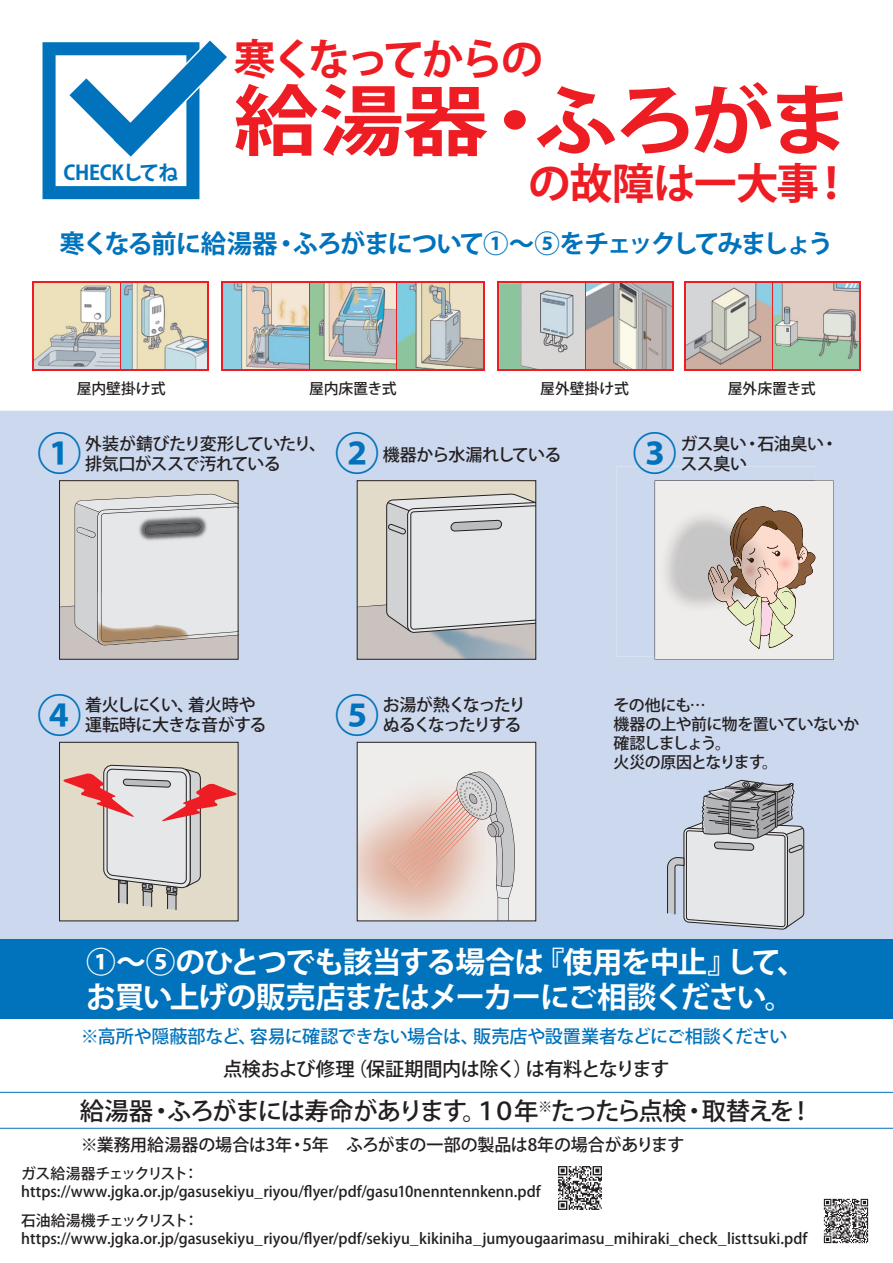
<style>
.page{position:relative;width:893px;height:1263px;background:#fff}
.page>*{position:absolute;margin:0;border:0;box-sizing:border-box;transform-origin:0 0}
.t1{font:700 76.5px "Koz Go Pr 6 N";letter-spacing:-.065em;color:#ee1d23;scale:1.11 1}
.t2{font:700 44.7px "Koz Go Pr 6 N";color:#0073bc}
.t3{font:700 42.45px "Koz Go Pr 6 N";letter-spacing:-.085em;color:#ee1d23}
.t4{font:700 42.45px "Koz Go Pr 6 N";letter-spacing:-.02em;color:#ee1d23}
.t5{font:700 29.7px/35.7px "Koz Go Pr 6 N";letter-spacing:-.05em;color:#fff}
.t6{font:700 25.5px "Koz Go Pr 6 N";letter-spacing:-.085em;color:#0073bc}
.t7{font:500 24.45px "Koz Go Pr 6 N";letter-spacing:-.065em;color:#231f20}
.t8{font:700 20.1px "Koz Go Pr 6 N";letter-spacing:-.015em;color:#0073bc}
.t9{font:500 19.2px "Koz Go Pr 6 N";letter-spacing:-.03em;color:#231f20}
.t10{font:500 18px "Koz Go Pr 6 N";letter-spacing:-.02em;color:#0073bc}
.t11{font:500 16.95px/20.4px "Koz Go Pr 6 N";letter-spacing:-.03em;color:#231f20}
.t12{font:500 16.95px/20.4px "Koz Go Pr 6 N";letter-spacing:-.1em;color:#231f20}
.t13{font:500 15.9px/19.2px "Koz Go Pr 6 N";letter-spacing:-.04em;color:#231f20}
.t14{font:500 14.85px/17.9px "Koz Go Pr 6 N";color:#231f20}
</style>
<div class="page">
<svg style="left:32px;top:281px;width:176px;height:89px"></svg>
<svg style="left:497px;top:281px;width:177px;height:89px"></svg>
<svg style="left:685px;top:281px;width:176px;height:89px"></svg>
<svg style="left:221px;top:281px;width:264px;height:89px;background:#dc4d4e"></svg>
<div style="left:0;top:411px;width:893px;height:528px;background:#ccd8ed"></div>
<div style="left:0;top:939px;width:893px;height:79px;background:#0073bc"></div>
<div style="left:616px;top:466px;width:199px;height:190px;background:#ccd8ed"></div>
<svg style="left:655px;top:480px;width:179px;height:179px;background:#dad2cb"></svg>
<img style="left:776px;top:554px;width:18px;height:18px;border-radius:9px">
<img style="left:743px;top:564px;width:14px;height:13px;border-radius:7px">
<svg style="left:667px;top:779px;width:137px;height:150px;background:#c1c3c9"></svg>
<div style="left:60px;top:742px;width:178px;height:179px;background:#e3dbc9"></div>
<div style="left:59px;top:742px;width:179px;height:179px;border:1px solid #231f20"></div>
<svg style="left:63px;top:765px;width:174px;height:145px"></svg>
<svg style="left:357px;top:742px;width:179px;height:179px;background:#ece1dc"></svg>
<img style="left:389px;top:789px;width:66px;height:72px">
<img style="left:392px;top:793px;width:63px;height:70px">
<img style="left:394px;top:797px;width:61px;height:69px">
<img style="left:396px;top:800px;width:59px;height:68px">
<img style="left:399px;top:804px;width:56px;height:66px">
<img style="left:401px;top:806px;width:54px;height:67px">
<img style="left:403px;top:809px;width:52px;height:66px">
<img style="left:406px;top:811px;width:49px;height:66px">
<img style="left:408px;top:814px;width:47px;height:66px">
<img style="left:410px;top:816px;width:45px;height:66px">
<img style="left:413px;top:817px;width:42px;height:67px">
<img style="left:415px;top:819px;width:40px;height:68px">
<svg style="left:455px;top:772px;width:65px;height:150px;background:#dbd3d0"></svg>
<img style="left:498px;top:897px;width:11px;height:22px">
<div style="left:357px;top:742px;width:179px;height:179px;border:1px solid #231f20"></div>
<svg style="left:43px;top:40px;width:184px;height:159px"></svg>
<hr style="left:0;top:1092px;width:893px;height:1px;background:#0073bc">
<hr style="left:0;top:1128px;width:893px;height:1px;background:#0073bc">
<div style="left:357px;top:481px;width:179px;height:178px;background:#e3dbc9"></div>
<svg style="left:359px;top:494px;width:178px;height:165px;background:#d2d2d1"></svg>
<div style="left:357px;top:480px;width:179px;height:179px;border:1px solid #231f20"></div>
<div style="left:87px;top:482px;width:149px;height:12px;background:#e3dbc9"></div>
<svg style="left:61px;top:494px;width:178px;height:165px;background:#d5d4d4"></svg>
<img style="left:101px;top:623px;width:88px;height:19px">
<div style="left:59px;top:480px;width:179px;height:179px;border:1px solid #231f20"></div>
<img style="left:34px;top:283px;width:85px;height:85px">
<img style="left:121px;top:283px;width:85px;height:85px">
<img style="left:223px;top:283px;width:85px;height:85px">
<img style="left:310px;top:283px;width:85px;height:85px">
<img style="left:398px;top:283px;width:85px;height:85px">
<img style="left:500px;top:283px;width:85px;height:85px">
<img style="left:587px;top:283px;width:85px;height:85px">
<img style="left:687px;top:283px;width:85px;height:85px">
<img style="left:774px;top:283px;width:85px;height:85px">
<img style="left:558px;top:1166px;width:44px;height:44px">
<img style="left:823px;top:1198px;width:46px;height:46px">
<h3 class="t8" style="left:63px;top:161px;width:117px">CHECKしてね</h3>
<h3 class="t3" style="left:234px;top:35px;width:311px">寒くなってからの</h3>
<h1 class="t1" style="left:234px;top:78px;width:559px">給湯器・ふろがま</h1>
<h3 class="t4" style="left:528px;top:160px;width:326px">の故障は一大事！</h3>
<h3 class="t6" style="left:60px;top:230px;width:775px">寒くなる前に給湯器・ふろがまについて①～⑤をチェックしてみましょう</h3>
<p class="t14" style="left:77px;top:380px;width:90px">屋内壁掛け式</p>
<p class="t14" style="left:309px;top:380px;width:89px">屋内床置き式</p>
<p class="t14" style="left:540px;top:380px;width:90px">屋外壁掛け式</p>
<p class="t11" style="left:85px;top:434px;width:243px">外装が錆びたり変形していたり、排気口がススで汚れている</p>
<p class="t11" style="left:383px;top:444px;width:180px">機器から水漏れしている</p>
<p class="t11" style="left:680px;top:434px;width:159px">ガス臭い・石油臭い・スス臭い</p>
<p class="t14" style="left:728px;top:380px;width:89px">屋外床置き式</p>
<h2 class="t2" style="left:37px;top:428px;width:46px">①</h2>
<h2 class="t2" style="left:335px;top:428px;width:46px">②</h2>
<h2 class="t2" style="left:633px;top:428px;width:46px">③</h2>
<h2 class="t2" style="left:37px;top:690px;width:46px">④</h2>
<h2 class="t2" style="left:335px;top:690px;width:46px">⑤</h2>
<p class="t11" style="left:85px;top:694px;width:183px">着火しにくい、着火時や運転時に大きな音がする</p>
<p class="t12" style="left:383px;top:694px;width:145px">お湯が熱くなったりぬるくなったりする</p>
<p class="t13" style="left:613px;top:695px;width:248px">その他にも…<br>機器の上や前に物を置いていないか確認しましょう。<br>火災の原因となります。</p>
<h3 class="t5" style="left:86px;top:944px;width:722px">①～⑤のひとつでも該当する場合は『使用を中止』して、お買い上げの販売店またはメーカーにご相談ください。</h3>
<p class="t10" style="left:81px;top:1026px;width:708px">※高所や隠蔽部など、容易に確認できない場合は、販売店や設置業者などにご相談ください</p>
<p class="t9" style="left:223px;top:1058px;width:448px">点検および修理（保証期間内は除く）は有料となります</p>
<h3 class="t7" style="left:80px;top:1097px;width:735px">給湯器・ふろがまには寿命があります。１０年<sup>※</sup>たったら点検・取替えを！</h3>
<p class="t11" style="left:81px;top:1135px;width:605px">※業務用給湯器の場合は3年・5年　ふろがまの一部の製品は8年の場合があります</p>
<p class="t14" style="left:21px;top:1165px;width:521px">ガス給湯器チェックリスト：https://www.jgka.or.jp/gasusekiyu_riyou/flyer/pdf/gasu10nenntennkenn.pdf</p>
<p class="t14" style="left:21px;top:1212px;width:788px">石油給湯機チェックリスト：https://www.jgka.or.jp/gasusekiyu_riyou/flyer/pdf/sekiyu_kikiniha_jumyougaarimasu_mihiraki_check_listtsuki.pdf</p>
</div>
